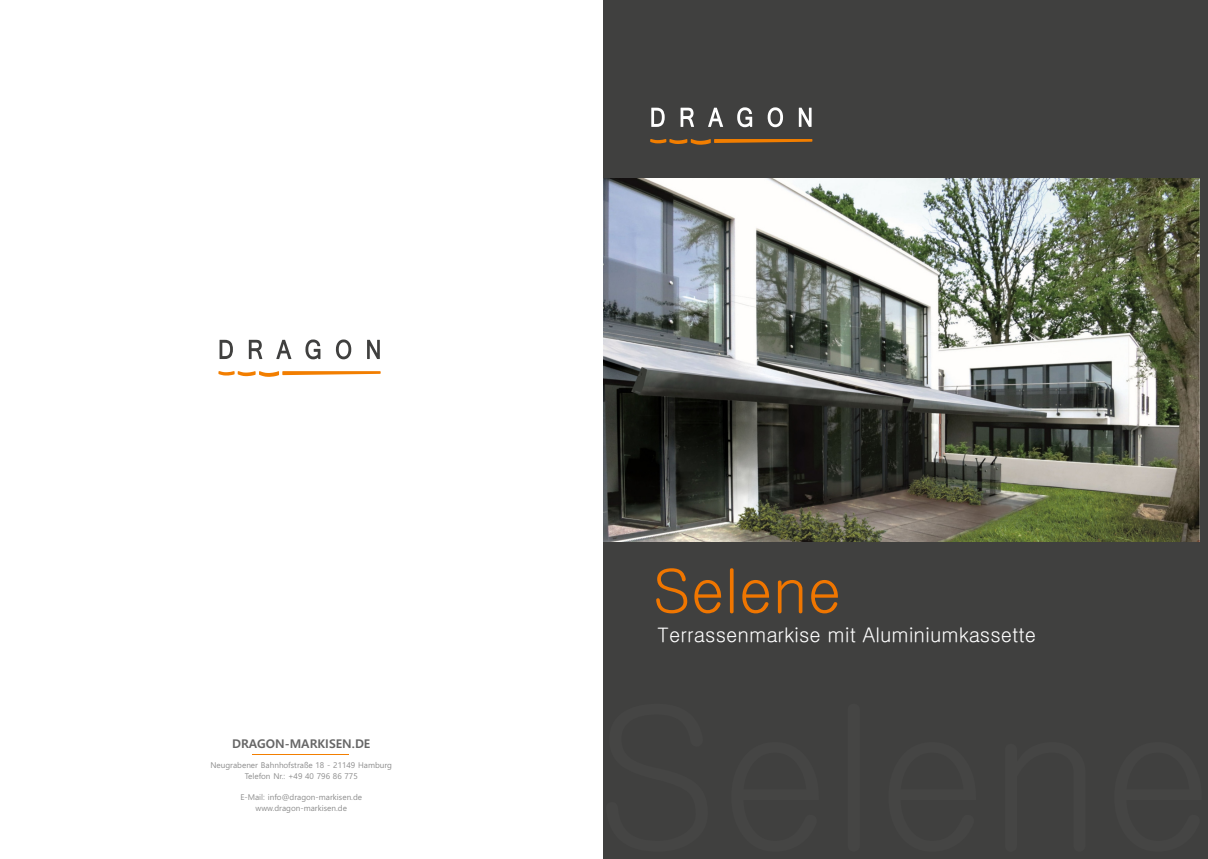
<style>
.page{position:relative;width:1208px;height:859px;background:#fff}
.page>*{position:absolute;margin:0;border:0;box-sizing:border-box;transform-origin:0 0}
.t1{font:60px "Gulim";color:#f07600}
.t2{font:20px "Gulim";color:#fff}
.t3{font:700 12px "Malgun Gothic";color:#666}
.t4{font:8px/10.6px "Malgun Gothic";color:#898989;text-align:center}
</style>
<div class="page">
<div style="left:604px;top:0;width:604px;height:859px;background:#40403f"></div>
<svg style="left:219px;top:339px;width:161px;height:20px"></svg>
<svg style="left:218px;top:371px;width:163px;height:6px"></svg>
<svg style="left:651px;top:107px;width:160px;height:20px"></svg>
<svg style="left:650px;top:139px;width:162px;height:6px"></svg>
<img style="left:604px;top:179px;width:595px;height:362px">
<hr style="left:252px;top:754px;width:97px;height:1px;background:#f27e00">
<h3 class="t3" style="left:232px;top:738px;width:140px">DRAGON-MARKISEN.DE</h3>
<p class="t4" style="left:210px;top:760px;width:183px">Neugrabener Bahnhofstraße 18 - 21149 Hamburg<br>Telefon Nr.: +49 40 796 86 775</p>
<p class="t4" style="left:240px;top:792px;width:123px">E-Mail: info@dragon-markisen.de www.dragon-markisen.de</p>
<h1 class="t1" style="left:653px;top:561px;width:190px">Selene</h1>
<h2 class="t2" style="left:657px;top:625px;width:380px">Terrassenmarkise mit Aluminiumkassette</h2>
</div>
